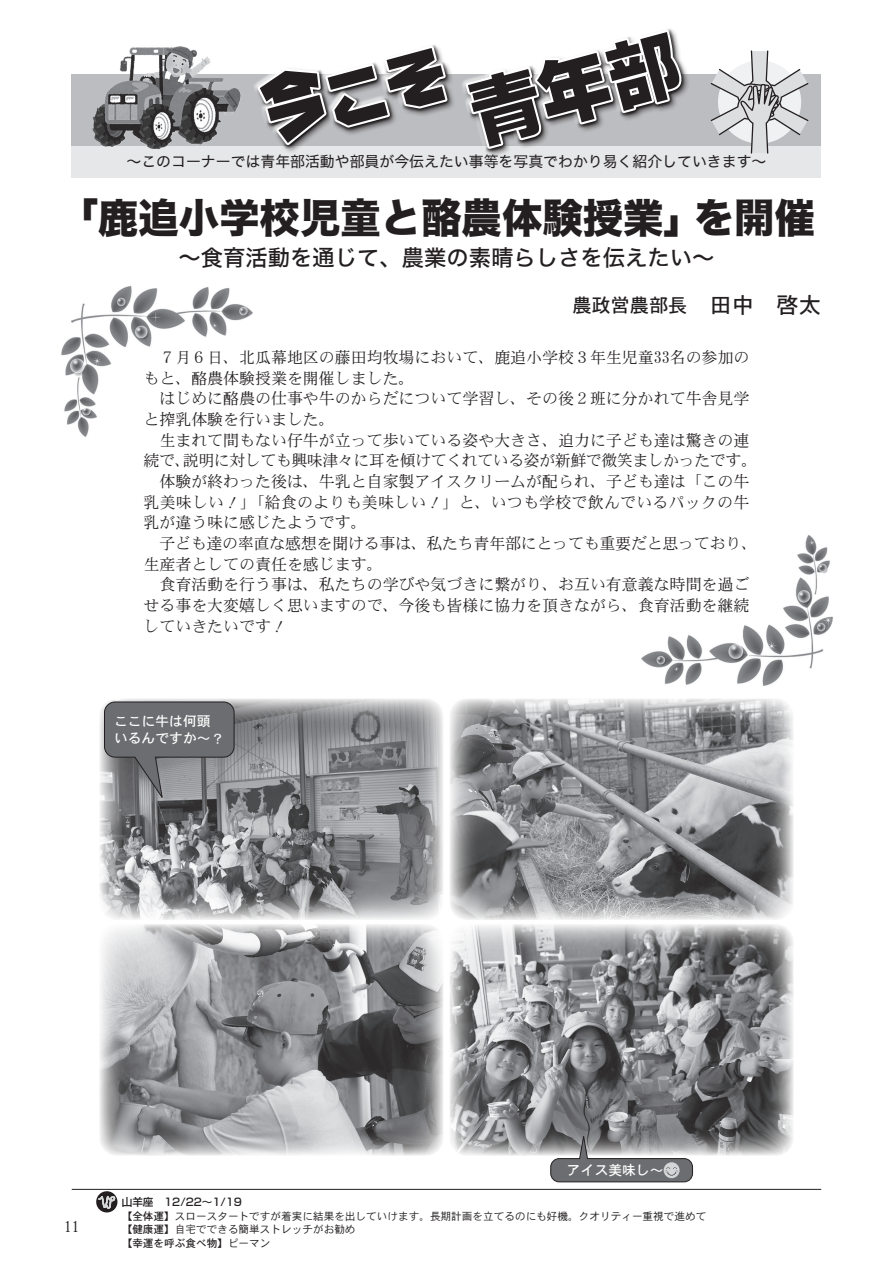
<style>
.page{position:relative;width:893px;height:1263px;background:#fff}
.page>*{position:absolute;margin:0;border:0;box-sizing:border-box;transform-origin:0 0}
.t1{font:40.35px "Hiragino Kaku W8 90 msp RKSJ H";color:#231f20}
.t2{font:22.35px "Hiragino Kaku W5 90 msp RKSJ H";color:#231f20}
.t3{font:22.35px "DFHS Gothic W5 WIN RKSJ H";color:#231f20}
.t4{font:19.2px "DFHS Gothic W5 WIN RKSJ H";color:#231f20}
.t5{font:15.9px/20.7px "DFHS Mincho W3 WIN RKSJ H";color:#231f20}
.t6{font:15.9px "DFHS Mincho W3 WIN RKSJ H";letter-spacing:-.03em;color:#231f20}
.t7{font:14.85px "Hiragino Kaku W4 90 msp RKSJ H";color:#231f20}
.t8{font:14.85px "DFHS Mincho W3 WIN RKSJ H";color:#231f20}
.t9{font:13.8px/17px "DFHS Gothic W5 WIN RKSJ H";color:#fff}
.t10{font:10.65px/13.8px "DFHS Gothic W3 WIN RKSJ H";color:#231f20}
.t11{font:10.65px "DFHS Gothic W5 WIN RKSJ H";color:#231f20}
.t12{font:500 10.65px "Shin Go Pro";color:#231f20}
.s1{font-family:"DFHS Gothic W5 WIN RKSJ H"}
.s2{font-family:"DFHS Gothic W3 WIN RKSJ H"}
</style>
<div class="page">
<hr style="left:72px;top:1189px;width:749px;height:1px;background:#231f20">
<img style="left:450px;top:924px;width:344px;height:232px">
<img style="left:450px;top:699px;width:344px;height:221px">
<img style="left:100px;top:699px;width:343px;height:221px">
<img style="left:99px;top:924px;width:344px;height:232px">
<img style="left:641px;top:535px;width:192px;height:151px">
<img style="left:61px;top:286px;width:192px;height:151px">
<div style="left:72px;top:74px;width:749px;height:72px;background:#bcbdc0"></div>
<div style="left:72px;top:146px;width:749px;height:32px;background:#e6e7e9"></div>
<img style="left:92px;top:46px;width:149px;height:104px">
<svg style="left:711px;top:50px;width:97px;height:104px"></svg>
<svg style="left:550px;top:1133px;width:143px;height:49px;background:#88898b"></svg>
<svg style="left:104px;top:701px;width:131px;height:99px;background:#77787b"></svg>
<div style="left:96px;top:1191px;width:21px;height:21px;background:#231f20;border-radius:50%"></div>
<svg style="left:98px;top:1196px;width:17px;height:13px"></svg>
<svg style="left:254px;top:29px;width:434px;height:127px"></svg>
<p class="t7" style="left:126px;top:154px;width:641px">～このコーナーでは青年部活動や部員が今伝えたい事等を写真でわかり易く紹介していきます~</p>
<h1 class="t1" style="left:694px;top:196px;width:123px">を開催</h1>
<h1 class="t1" style="left:58px;top:196px;width:648px">「鹿追小学校児童と酪農体験授業」</h1>
<h2 class="t2" style="left:179px;top:246px;width:537px">～食育活動を通じて、農業の素晴らしさを伝えたい~</h2>
<h2 class="t3" style="left:687px;top:294px;width:135px">　田中　啓太</h2>
<p class="t4" style="left:572px;top:295px;width:116px">農政営農部長</p>
<p class="t5" style="left:144px;top:347px;width:607px">　７月６日、北瓜幕地区の藤田均牧場において、鹿追小学校３年生児童33名の参加の</p>
<p class="t5" style="left:144px;top:368px;width:273px">もと、酪農体験授業を開催しました。</p>
<p class="t5" style="left:144px;top:389px;width:607px">　はじめに酪農の仕事や牛のからだについて学習し、その後２班に分かれて牛舎見学</p>
<p class="t5" style="left:144px;top:409px;width:193px">と搾乳体験を行いました。</p>
<p class="t5" style="left:144px;top:430px;width:607px">　生まれて間もない仔牛が立って歩いている姿や大きさ、迫力に子ども達は驚きの連</p>
<p class="t6" style="left:183px;top:453px;width:576px">説明に対しても興味津々に耳を傾けてくれている姿が新鮮で微笑ましかったです。</p>
<p class="t5" style="left:144px;top:451px;width:49px">続で、</p>
<p class="t5" style="left:144px;top:471px;width:607px">　体験が終わった後は、牛乳と自家製アイスクリームが配られ、子ども達は「この牛</p>
<p class="t5" style="left:443px;top:492px;width:308px">」と、いつも学校で飲んでいるパックの牛</p>
<p class="t5" style="left:241px;top:492px;width:187px">」「給食のよりも美味しい</p>
<p class="t5" style="left:144px;top:492px;width:615px">乳美味しい<br>乳が違う味に感じたようです。<br>　子ども達の率直な感想を聞ける事は、私たち青年部にとっても重要だと思っており、生産者としての責任を感じます。<br>　食育活動を行う事は、私たちの学びや気づきに繋がり、お互い有意義な時間を過ごせる事を大変嬉しく思いますので、今後も皆様に協力を頂きながら、食育活動を継続していきたいです</p>
<p class="t9" style="left:114px;top:713px;width:112px">ここに牛は何頭いるんですか~?</p>
<p class="t8" style="left:64px;top:1219px;width:16px">11</p>
<p class="t9" style="left:567px;top:1162px;width:98px">アイス美味し~</p>
<p class="t12" style="left:122px;top:1193px;width:33px">山羊座</p>
<p class="t10" style="left:122px;top:1209px;width:586px"><span class="s1">【全体運】</span>スロースタートですが着実に結果を出していけます。長期計画を立てるのにも好機。クオリティー重視で進めて<span class="s1">【健康運】</span>自宅でできる簡単ストレッチがお勧め</p>
<p class="t11" style="left:122px;top:1238px;width:150px">【幸運を呼ぶ食べ物】<span class="s2">ピーマン</span></p>
<p class="t12" style="left:164px;top:1193px;width:79px">12/22~1/19</p>
</div>
